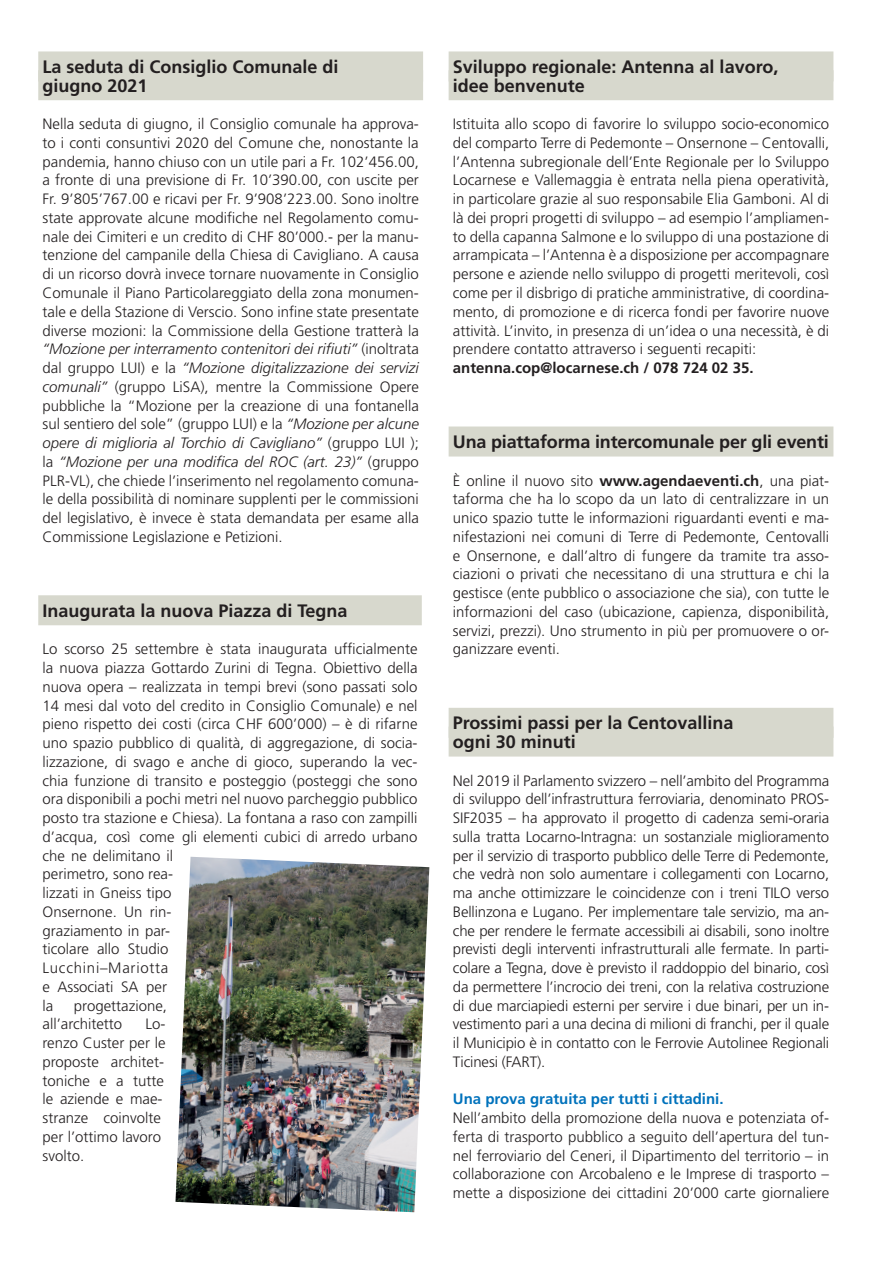
<style>
.page{position:relative;width:893px;height:1263px;background:#fff}
.page>*{position:absolute;margin:0;border:0;box-sizing:border-box;transform-origin:0 0}
.t1{font:700 18px "Frutiger LT";color:#231f20}
.t2{font:300 15px/18.8px "Frutiger LT";color:#231f20;text-align:justify}
.t3{font:700 15px "Frutiger LT";color:#231f20}
.t4{font:700 15px "Frutiger LT";color:#0072bc}
.s1{font-style:italic}
.s2{font-weight:700}
</style>
<div class="page">
<div style="left:38px;top:51px;width:385px;height:30px;background:#d7d8cd"></div>
<div style="left:38px;top:70px;width:385px;height:30px;background:#d7d8cd"></div>
<div style="left:38px;top:595px;width:384px;height:30px;background:#d7d8cd"></div>
<div style="left:449px;top:51px;width:384px;height:30px;background:#d7d8cd"></div>
<div style="left:449px;top:70px;width:384px;height:30px;background:#d7d8cd"></div>
<div style="left:449px;top:426px;width:384px;height:30px;background:#d7d8cd"></div>
<div style="left:449px;top:708px;width:384px;height:30px;background:#d7d8cd"></div>
<div style="left:449px;top:726px;width:384px;height:30px;background:#d7d8cd"></div>
<img style="left:175px;top:857px;width:254px;height:355px">
<p class="t1" style="left:43px;top:56px;width:298px">La seduta di Consiglio Comunale di</p>
<p class="t1" style="left:43px;top:75px;width:107px">giugno 2021</p>
<p class="t2" style="left:43px;top:115px;width:378px">Nella seduta di giugno, il Consiglio comunale ha approva&shy;to i conti consuntivi 2020 del Comune che, nonostante la pandemia, hanno chiuso con un utile pari a Fr. 102’456.00, a fronte di una previsione di Fr. 10’390.00, con uscite per Fr. 9’805’767.00 e ricavi per Fr. 9’908’223.00. Sono inoltre state approvate alcune modifiche nel Regolamento comu&shy;nale dei Cimiteri e un credito di CHF 80’000.- per la manu&shy;tenzione del campanile della Chiesa di Cavigliano. A causa di un ricorso dovrà invece tornare nuovamente in Consiglio Comunale il Piano Particolareggiato della zona monumen&shy;tale e della Stazione di Verscio. Sono infine state presentate diverse mozioni: la Commissione della Gestione tratterà la <span class="s1">“Mozione per interramento contenitori dei rifiuti”</span> (inoltrata dal gruppo LUI) e la <span class="s1">“Mozione digitalizzazione dei servizi comunali”</span> (gruppo LiSA), mentre la Commissione Opere pubbliche la “Mozione per la creazione di una fontanella sul sentiero del sole” (gruppo LUI) e la <span class="s1">“Mozione per alcune opere di miglioria al Torchio di Cavigliano”</span> (gruppo LUI ); la <span class="s1">“Mozione per una modifica del ROC (art. 23)”</span> (gruppo PLR-VL), che chiede l’inserimento nel regolamento comuna&shy;le della possibilità di nominare supplenti per le commissioni del legislativo, è invece è stata demandata per esame alla Commissione Legislazione e Petizioni.</p>
<p class="t1" style="left:43px;top:600px;width:307px">Inaugurata la nuova Piazza di Tegna</p>
<p class="t2" style="left:43px;top:640px;width:377px;text-align:left">Lo scorso 25 settembre è stata inaugurata ufficialmente la nuova piazza Gottardo Zurini di Tegna. Obiettivo della nuova opera – realizzata in tempi brevi (sono passati solo 14 mesi dal voto del credito in Consiglio Comunale) e nel pieno rispetto dei costi (circa CHF 600’000) – è di rifarne uno spazio pubblico di qualità, di aggregazione, di socia&shy;lizzazione, di svago e anche di gioco, superando la vec&shy;chia funzione di transito e posteggio (posteggi che sono ora disponibili a pochi metri nel nuovo parcheggio pubblico posto tra stazione e Chiesa). La fontana a raso con zampilli d’acqua, così come gli elementi cubici di arredo urbano che ne delimitano il<br>perimetro, sono rea-<br>lizzati in Gneiss tipo<br>Onsernone. Un rin-<br>graziamento in par-<br>ticolare allo Studio<br>Lucchini–Mariotta<br>e Associati SA per<br>la</p>
<p class="t2" style="left:43px;top:996px;width:126px;text-indent:31px">progettazione, all’architetto</p>
<p class="t2" style="left:43px;top:1015px;width:125px;text-align:left;text-indent:103px">Lo&shy;renzo Custer per le proposte architet&shy;toniche e a tutte le aziende e mae&shy;stranze coinvolte per l’ottimo lavoro svolto.</p>
<p class="t1" style="left:453px;top:56px;width:327px">Sviluppo regionale: Antenna al lavoro,</p>
<p class="t1" style="left:453px;top:75px;width:134px">idee benvenute</p>
<p class="t2" style="left:453px;top:115px;width:378px">Istituita allo scopo di favorire lo sviluppo socio-economico del comparto Terre di Pedemonte – Onsernone – Centovalli, l’Antenna subregionale dell’Ente Regionale per lo Sviluppo Locarnese e Vallemaggia è entrata nella piena operatività, in particolare grazie al suo responsabile Elia Gamboni. Al di là dei propri progetti di sviluppo – ad esempio l’ampliamen&shy;to della capanna Salmone e lo sviluppo di una postazione di arrampicata – l’Antenna è a disposizione per accompagnare persone e aziende nello sviluppo di progetti meritevoli, così come per il disbrigo di pratiche amministrative, di coordina&shy;mento, di promozione e di ricerca fondi per favorire nuove attività. L’invito, in presenza di un’idea o una necessità, è di prendere contatto attraverso i seguenti recapiti:</p>
<p class="t3" style="left:453px;top:359px;width:302px">antenna.cop@locarnese.ch / 078 724 02 35.</p>
<p class="t1" style="left:453px;top:431px;width:378px">Una piattaforma intercomunale per gli eventi</p>
<p class="t2" style="left:453px;top:471px;width:378px">È online il nuovo sito <span class="s2">www.agendaeventi.ch</span>, una piat&shy;taforma che ha lo scopo da un lato di centralizzare in un unico spazio tutte le informazioni riguardanti eventi e ma&shy;nifestazioni nei comuni di Terre di Pedemonte, Centovalli e Onsernone, e dall’altro di fungere da tramite tra asso&shy;ciazioni o privati che necessitano di una struttura e chi la gestisce (ente pubblico o associazione che sia), con tutte le informazioni del caso (ubicazione, capienza, disponibilità, servizi, prezzi). Uno strumento in più per promuovere o or&shy;ganizzare eventi.</p>
<p class="t1" style="left:453px;top:712px;width:282px">Prossimi passi per la Centovallina</p>
<p class="t1" style="left:453px;top:731px;width:125px">ogni 30 minuti</p>
<p class="t2" style="left:453px;top:771px;width:378px">Nel 2019 il Parlamento svizzero – nell’ambito del Programma di sviluppo dell’infrastruttura ferroviaria, denominato PROS-SIF2035 – ha approvato il progetto di cadenza semi-oraria sulla tratta Locarno-Intragna: un sostanziale miglioramento per il servizio di trasporto pubblico delle Terre di Pedemonte, che vedrà non solo aumentare i collegamenti con Locarno, ma anche ottimizzare le coincidenze con i treni TILO verso Bellinzona e Lugano. Per implementare tale servizio, ma an&shy;che per rendere le fermate accessibili ai disabili, sono inoltre previsti degli interventi infrastrutturali alle fermate. In parti&shy;colare a Tegna, dove è previsto il raddoppio del binario, così da permettere l’incrocio dei treni, con la relativa costruzione di due marciapiedi esterni per servire i due binari, per un in&shy;vestimento pari a una decina di milioni di franchi, per il quale il Municipio è in contatto con le Ferrovie Autolinee Regionali Ticinesi (FART).</p>
<p class="t4" style="left:453px;top:1090px;width:272px">Una prova gratuita per tutti i cittadini.</p>
<p class="t2" style="left:453px;top:1109px;width:378px">Nell’ambito della promozione della nuova e potenziata of&shy;ferta di trasporto pubblico a seguito dell’apertura del tun&shy;nel ferroviario del Ceneri, il Dipartimento del territorio – in collaborazione con Arcobaleno e le Imprese di trasporto – mette a disposizione dei cittadini 20’000 carte giornaliere</p>
</div>
